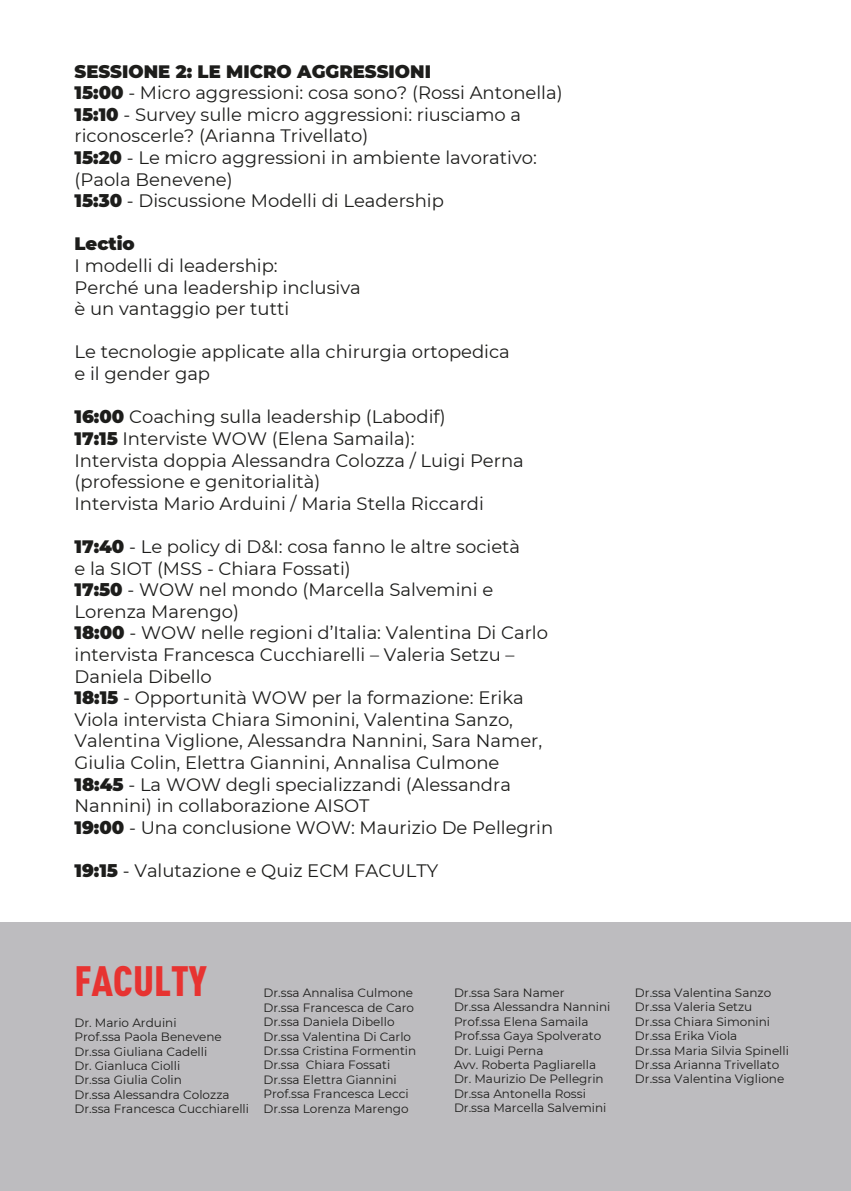
<style>
.page{position:relative;width:851px;height:1191px;background:#fff}
.page>*{position:absolute;margin:0;border:0;box-sizing:border-box;transform-origin:0 0}
.t1{font:900 41.8px "DIN Cond";color:#e73331}
.t2{font:18px/21.6px "Montserrat";color:#1d1d1b}
.t3{font:900 18px "Montserrat";color:#1d1d1b}
.t4{font:12px/14.4px "Montserrat";color:#1d1d1b}
.s1{font-weight:900}
</style>
<div class="page">
<div style="left:0;top:922px;width:850px;height:269px;background:#bdbcbf"></div>
<p class="t2" style="left:74px;top:60px;width:489px"><span class="s1">SESSIONE 2: LE MICRO AGGRESSIONI<br>15:00</span> - Micro aggressioni: cosa sono? (Rossi Antonella)<br><span class="s1">15:10</span> - Survey sulle micro aggressioni: riusciamo a riconoscerle? (Arianna Trivellato)<br><span class="s1">15:20</span> - Le micro aggressioni in ambiente lavorativo: (Paola Benevene)<br><span class="s1">15:30</span> - Discussione Modelli di Leadership</p>
<p class="t3" style="left:74px;top:230px;width:62px">Lectio</p>
<p class="t2" style="left:74px;top:254px;width:288px">I modelli di leadership:<br>Perché una leadership inclusiva è un vantaggio per tutti</p>
<p class="t2" style="left:74px;top:340px;width:437px">Le tecnologie applicate alla chirurgia ortopedica e il gender gap</p>
<p class="t2" style="left:74px;top:405px;width:451px"><span class="s1">16:00</span> Coaching sulla leadership (Labodif)<br><span class="s1">17:15</span> Interviste WOW (Elena Samaila):<br>Intervista doppia Alessandra Colozza / Luigi Perna (professione e genitorialità)<br>Intervista Mario Arduini / Maria Stella Riccardi</p>
<p class="t2" style="left:74px;top:535px;width:480px"><span class="s1">17:40</span> - Le policy di D&amp;I: cosa fanno le altre società<br>e la SIOT (MSS - Chiara Fossati)<br><span class="s1">17:50</span> - WOW nel mondo (Marcella Salvemini e Lorenza Marengo)<br><span class="s1">18:00</span> - WOW nelle regioni d’Italia: Valentina Di Carlo intervista Francesca Cucchiarelli – Valeria Setzu – Daniela Dibello<br><span class="s1">18:15</span> - Opportunità WOW per la formazione: Erika Viola intervista Chiara Simonini, Valentina Sanzo, Valentina Viglione, Alessandra Nannini, Sara Namer, Giulia Colin, Elettra Giannini, Annalisa Culmone<br><span class="s1">18:45</span> - La WOW degli specializzandi (Alessandra Nannini) in collaborazione AISOT<br><span class="s1">19:00</span> - Una conclusione WOW: Maurizio De Pellegrin</p>
<p class="t2" style="left:74px;top:859px;width:365px"><span class="s1">19:15</span> - Valutazione e Quiz ECM FACULTY</p>
<h1 class="t1" style="left:74px;top:955px;width:134px">FACULTY</h1>
<p class="t4" style="left:74px;top:1014px;width:176px">Dr. Mario Arduini<br>Prof.ssa Paola Benevene<br>Dr.ssa Giuliana Cadelli<br>Dr. Gianluca Ciolli<br>Dr.ssa Giulia Colin<br>Dr.ssa Alessandra Colozza<br>Dr.ssa Francesca Cucchiarelli</p>
<p class="t4" style="left:263px;top:985px;width:154px">Dr.ssa Annalisa Culmone<br>Dr.ssa Francesca de Caro<br>Dr.ssa Daniela Dibello<br>Dr.ssa Valentina Di Carlo<br>Dr.ssa Cristina Formentin<br>Dr.ssa Chiara Fossati<br>Dr.ssa Elettra Giannini<br>Prof.ssa Francesca Lecci<br>Dr.ssa Lorenza Marengo</p>
<p class="t4" style="left:454px;top:985px;width:158px">Dr.ssa Sara Namer<br>Dr.ssa Alessandra Nannini<br>Prof.ssa Elena Samaila<br>Prof.ssa Gaya Spolverato<br>Dr. Luigi Perna<br>Avv. Roberta Pagliarella<br>Dr. Maurizio De Pellegrin<br>Dr.ssa Antonella Rossi<br>Dr.ssa Marcella Salvemini</p>
<p class="t4" style="left:635px;top:985px;width:155px">Dr.ssa Valentina Sanzo<br>Dr.ssa Valeria Setzu<br>Dr.ssa Chiara Simonini<br>Dr.ssa Erika Viola<br>Dr.ssa Maria Silvia Spinelli<br>Dr.ssa Arianna Trivellato<br>Dr.ssa Valentina Viglione</p>
</div>
